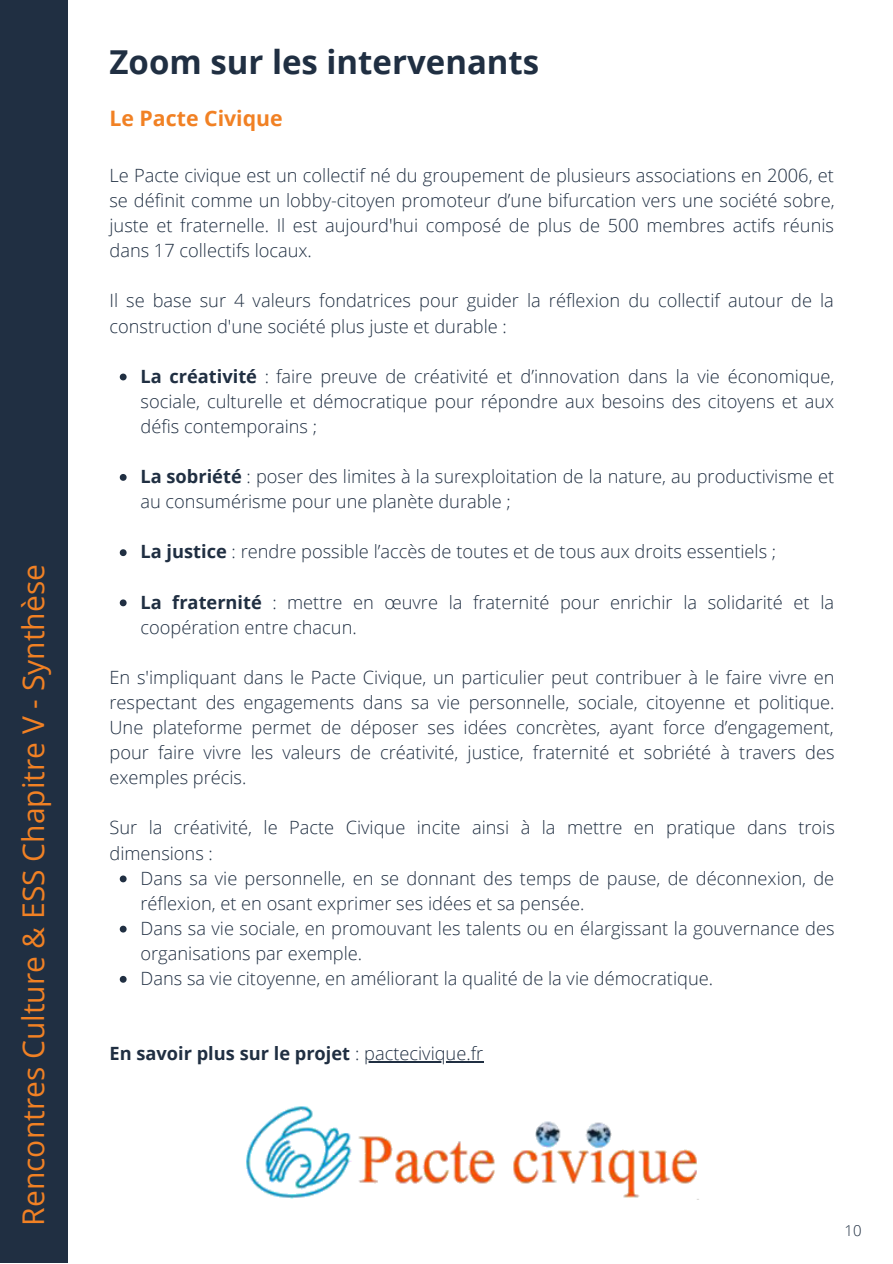
<style>
.page{position:relative;width:893px;height:1264px;background:#fff}
.page>*{position:absolute;margin:0;border:0;box-sizing:border-box;transform-origin:0 0}
.t1{font:700 33px "Open Sans";color:#202f42}
.t2{font:30px "Open Sans";color:#f18124}
.t3{font:700 21.3px "Open Sans";color:#f18124}
.t4{font:300 18.3px/25px "Open Sans";color:#202f42}
.t5{font:700 18.3px "Open Sans";color:#202f42}
.t6{font:300 15px "Open Sans";color:#202f42}
.s1{font-weight:700}
.s2{font-weight:300}
</style>
<div class="page">
<div style="left:0;top:0;width:67px;height:1262px;background:#202f42"></div>
<svg style="left:120px;top:373px;width:7px;height:7px"></svg>
<svg style="left:120px;top:474px;width:7px;height:7px"></svg>
<svg style="left:120px;top:549px;width:7px;height:7px"></svg>
<svg style="left:120px;top:599px;width:7px;height:7px"></svg>
<svg style="left:120px;top:875px;width:7px;height:7px"></svg>
<svg style="left:120px;top:925px;width:7px;height:7px"></svg>
<svg style="left:120px;top:975px;width:7px;height:7px"></svg>
<hr style="left:364px;top:1061px;width:119px;height:1px;background:#202f42">
<img style="left:246px;top:1106px;width:451px;height:93px">
<h2 class="t2" style="left:12px;top:1225px;width:662px;rotate:-90deg">Rencontres Culture &amp; ESS Chapitre V - Synthèse</h2>
<h1 class="t1" style="left:109px;top:38px;width:431px">Zoom sur les intervenants</h1>
<p class="t3" style="left:109px;top:103px;width:175px">Le Pacte Civique</p>
<p class="t4" style="left:109px;top:162px;width:726px;text-align:justify">Le Pacte civique est un collectif né du groupement de plusieurs associations en 2006, et se définit comme un lobby-citoyen promoteur d’une bifurcation vers une société sobre, juste et fraternelle. Il est aujourd'hui composé de plus de 500 membres actifs réunis dans 17 collectifs locaux.</p>
<p class="t4" style="left:109px;top:288px;width:725px">Il se base sur 4 valeurs fondatrices pour guider la réflexion du collectif autour de la construction d'une société plus juste et durable :</p>
<p class="t4" style="left:140px;top:363px;width:695px;text-align:justify"><span class="s1">La créativité</span> : faire preuve de créativité et d’innovation dans la vie économique, sociale, culturelle et démocratique pour répondre aux besoins des citoyens et aux défis contemporains ;</p>
<p class="t4" style="left:140px;top:463px;width:695px"><span class="s1">La sobriété</span> : poser des limites à la surexploitation de la nature, au productivisme et au consumérisme pour une planète durable ;</p>
<p class="t4" style="left:140px;top:538px;width:637px"><span class="s1">La justice</span> : rendre possible l’accès de toutes et de tous aux droits essentiels ;</p>
<p class="t4" style="left:140px;top:589px;width:695px"><span class="s1">La fraternité</span> : mettre en œuvre la fraternité pour enrichir la solidarité et la coopération entre chacun.</p>
<p class="t4" style="left:109px;top:664px;width:726px;text-align:justify">En s'impliquant dans le Pacte Civique, un particulier peut contribuer à le faire vivre en respectant des engagements dans sa vie personnelle, sociale, citoyenne et politique.<br>Une plateforme permet de déposer ses idées concrètes, ayant force d’engagement, pour faire vivre les valeurs de créativité, justice, fraternité et sobriété à travers des exemples précis.</p>
<p class="t4" style="left:109px;top:814px;width:726px">Sur la créativité, le Pacte Civique incite ainsi à la mettre en pratique dans trois dimensions :</p>
<p class="t4" style="left:140px;top:865px;width:695px">Dans sa vie personnelle, en se donnant des temps de pause, de déconnexion, de réflexion, et en osant exprimer ses idées et sa pensée.<br>Dans sa vie sociale, en promouvant les talents ou en élargissant la gouvernance des organisations par exemple.<br>Dans sa vie citoyenne, en améliorant la qualité de la vie démocratique.</p>
<p class="t5" style="left:109px;top:1040px;width:375px">En savoir plus sur le projet <span class="s2">: pactecivique.fr</span></p>
<p class="t6" style="left:844px;top:1219px;width:19px">10</p>
</div>
